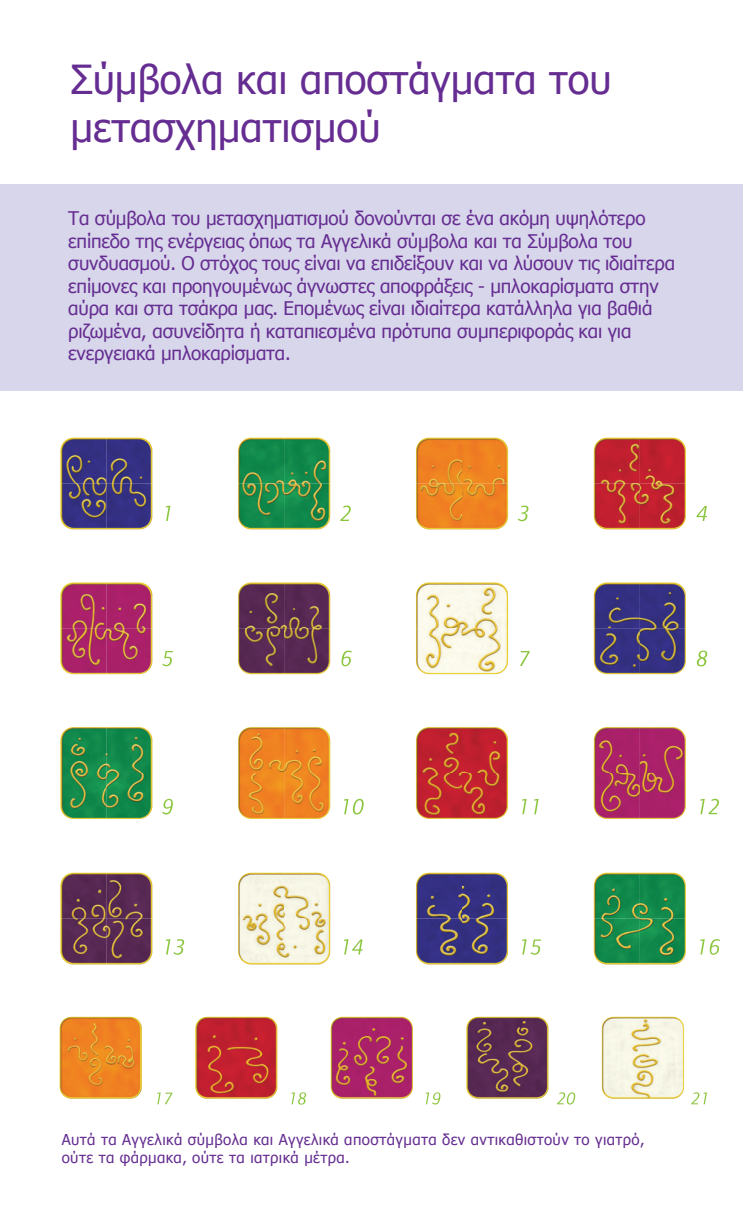
<style>
.page{position:relative;width:743px;height:1206px;background:#fff}
.page>*{position:absolute;margin:0;border:0;box-sizing:border-box;transform-origin:0 0}
.t1{font:40px/48px "Tahoma";color:#652d91}
.t2{font:18.75px/22.5px "Tahoma";letter-spacing:-.01em;color:#652d91}
.t3{font:15px/18px "Tahoma";letter-spacing:.025em;color:#652d91}
</style>
<div class="page">
<div style="left:0;top:184px;width:743px;height:206px;background:#d8d6eb"></div>
<img style="left:60px;top:1016px;width:82px;height:82px">
<img style="left:195px;top:1016px;width:82px;height:82px">
<img style="left:331px;top:1016px;width:82px;height:82px">
<img style="left:466px;top:1016px;width:82px;height:82px">
<img style="left:601px;top:1016px;width:83px;height:82px">
<svg style="left:157px;top:1092px;width:15px;height:12px"></svg>
<svg style="left:291px;top:1092px;width:15px;height:12px"></svg>
<svg style="left:426px;top:1092px;width:14px;height:12px"></svg>
<svg style="left:557px;top:1092px;width:18px;height:12px"></svg>
<svg style="left:691px;top:1092px;width:16px;height:12px"></svg>
<img style="left:60px;top:437px;width:92px;height:92px">
<img style="left:238px;top:437px;width:92px;height:92px">
<img style="left:416px;top:437px;width:92px;height:92px">
<img style="left:593px;top:437px;width:93px;height:92px">
<svg style="left:166px;top:505px;width:4px;height:16px"></svg>
<svg style="left:340px;top:505px;width:11px;height:16px"></svg>
<svg style="left:517px;top:505px;width:11px;height:16px"></svg>
<svg style="left:696px;top:506px;width:11px;height:15px"></svg>
<img style="left:60px;top:582px;width:92px;height:92px">
<img style="left:238px;top:582px;width:92px;height:92px">
<img style="left:416px;top:582px;width:92px;height:92px">
<img style="left:593px;top:582px;width:93px;height:92px">
<svg style="left:162px;top:651px;width:11px;height:15px"></svg>
<svg style="left:341px;top:650px;width:11px;height:16px"></svg>
<svg style="left:520px;top:651px;width:9px;height:15px"></svg>
<svg style="left:696px;top:650px;width:11px;height:16px"></svg>
<img style="left:60px;top:727px;width:92px;height:91px">
<img style="left:238px;top:727px;width:92px;height:91px">
<img style="left:416px;top:727px;width:92px;height:91px">
<img style="left:593px;top:727px;width:93px;height:91px">
<svg style="left:162px;top:798px;width:11px;height:16px"></svg>
<svg style="left:344px;top:798px;width:19px;height:16px"></svg>
<svg style="left:522px;top:798px;width:16px;height:16px"></svg>
<svg style="left:700px;top:798px;width:19px;height:16px"></svg>
<img style="left:60px;top:872px;width:92px;height:92px">
<img style="left:238px;top:872px;width:92px;height:92px">
<img style="left:416px;top:872px;width:92px;height:92px">
<img style="left:593px;top:872px;width:93px;height:92px">
<svg style="left:166px;top:939px;width:18px;height:15px"></svg>
<svg style="left:344px;top:939px;width:19px;height:15px"></svg>
<svg style="left:522px;top:939px;width:19px;height:15px"></svg>
<svg style="left:700px;top:939px;width:20px;height:15px"></svg>
<h1 class="t1" style="left:70px;top:54px;width:543px">Σύμβολα και αποστάγματα του μετασχηματισμού</h1>
<p class="t2" style="left:68px;top:206px;width:608px">Τα σύμβολα του μετασχηματισμού δονούνται σε ένα ακόμη υψηλότερο επίπεδο της ενέργειας όπως τα Αγγελικά σύμβολα και τα Σύμβολα του συνδυασμού. Ο στόχος τους είναι να επιδείξουν και να λύσουν τις ιδιαίτερα επίμονες και προηγουμένως άγνωστες αποφράξεις - μπλοκαρίσματα στην αύρα και στα τσάκρα μας. Επομένως είναι ιδιαίτερα κατάλληλα για βαθιά ριζωμένα, ασυνείδητα ή καταπιεσμένα πρότυπα συμπεριφοράς και για ενεργειακά μπλοκαρίσματα.</p>
<p class="t3" style="left:62px;top:1129px;width:584px">Αυτά τα Αγγελικά σύμβολα και Αγγελικά αποστάγματα δεν αντικαθιστούν το γιατρό, ούτε τα φάρμακα, ούτε τα ιατρικά μέτρα.</p>
</div>
